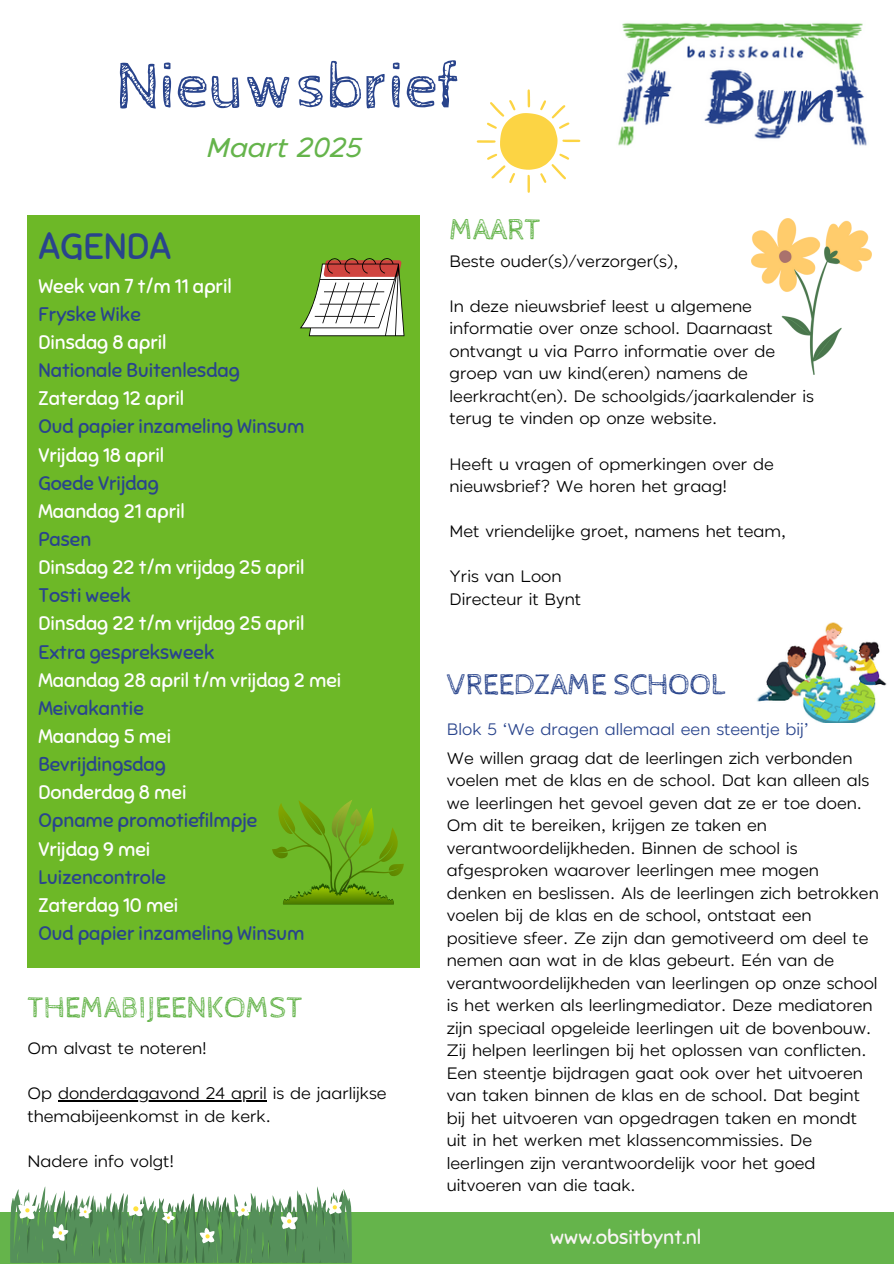
<style>
.page{position:relative;width:894px;height:1264px;background:#fff}
.page>*{position:absolute;margin:0;border:0;box-sizing:border-box;transform-origin:0 0}
.t1{font:66.3px "Cabin Sketch";color:#29448c}
.t2{font:36.6px "Sniglet";color:#29448c}
.t3{font:30px "Cabin Sketch";color:#65b44b}
.t4{font:30px "Cabin Sketch";color:#29448c}
.t5{font:italic 500 27px "JT Marnie";color:#65b44b}
.t6{font:20.1px "Sniglet";color:#f8f4f3}
.t7{font:19.65px/28.2px "Sniglet";color:#29448c}
.t8{font:16.5px/22.5px "JT Marnie";color:#000}
.t9{font:16.5px "JT Marnie";color:#29448c}
.s1{color:#fff}
.s2{color:#fefefe}
</style>
<div class="page">
<div style="left:28px;top:215px;width:392px;height:752px;background:#6db827"></div>
<div style="left:0;top:1212px;width:893px;height:51px;background:#65b44b"></div>
<img style="left:580px;top:22px;width:287px;height:124px">
<svg style="left:300px;top:258px;width:104px;height:78px"></svg>
<img style="left:756px;top:622px;width:131px;height:100px">
<img style="left:751px;top:218px;width:120px;height:157px">
<svg style="left:10px;top:1186px;width:342px;height:76px"></svg>
<svg style="left:476px;top:89px;width:104px;height:104px"></svg>
<svg style="left:272px;top:800px;width:131px;height:104px"></svg>
<hr style="left:58px;top:1100px;width:209px;height:1px;background:#000">
<h1 class="t1" style="left:115px;top:49px;width:346px">Nieuwsbrief</h1>
<h1 class="t5" style="left:207px;top:135px;width:157px">Maart 2025</h1>
<h4 class="t2" style="left:38px;top:224px;width:135px">AGENDA</h4>
<p class="t7" style="left:38px;top:272px;width:304px"><span class="s1">Week van 7 t/m 11 april<br></span>Fryske Wike<br><span class="s1">Dinsdag 8 april<br></span>Nationale Buitenlesdag<br><span class="s1">Zaterdag 12 april<br></span>Oud papier inzameling Winsum<br><span class="s1">Vrijdag 18 april<br></span>Goede Vrijdag<br><span class="s2">Maandag 21 april<br></span>Pasen<br><span class="s2">Dinsdag 22 t/m vrijdag 25 april<br></span>Tosti week<br><span class="s2">Dinsdag 22 t/m vrijdag 25 april<br></span>Extra gespreksweek<br><span class="s2">Maandag 28 april t/m vrijdag 2 mei<br></span>Meivakantie<br><span class="s2">Maandag 5 mei<br></span>Bevrijdingsdag<br><span class="s2">Donderdag 8 mei<br></span>Opname promotiefilmpje<br><span class="s2">Vrijdag 9 mei<br></span>Luizencontrole<br><span class="s2">Zaterdag 10 mei<br></span>Oud papier inzameling Winsum</p>
<h3 class="t3" style="left:28px;top:990px;width:276px">THEMABIJEENKOMST</h3>
<p class="t8" style="left:28px;top:1037px;width:181px">Om alvast te noteren!</p>
<h5 class="t8" style="left:28px;top:1082px;width:360px">Op donderdagavond 24 april is de jaarlijkse</h5>
<p class="t8" style="left:28px;top:1105px;width:245px">themabijeenkomst in de kerk.</p>
<p class="t8" style="left:28px;top:1150px;width:148px">Nadere info volgt!</p>
<h3 class="t3" style="left:449px;top:212px;width:93px">MAART</h3>
<h2 class="t8" style="left:449px;top:251px;width:230px">Beste ouder(s)/verzorger(s),</h2>
<p class="t8" style="left:449px;top:296px;width:366px">In deze nieuwsbrief leest u algemene informatie over onze school. Daarnaast ontvangt u via Parro informatie over de groep van uw kind(eren) namens de leerkracht(en). De schoolgids/jaarkalender is terug te vinden op onze website.</p>
<p class="t8" style="left:449px;top:453px;width:326px">Heeft u vragen of opmerkingen over de</p>
<p class="t8" style="left:449px;top:476px;width:279px">nieuwsbrief? We horen het graag!</p>
<p class="t8" style="left:449px;top:521px;width:338px">Met vriendelijke groet, namens het team,</p>
<p class="t8" style="left:449px;top:566px;width:113px">Yris van Loon</p>
<p class="t8" style="left:449px;top:588px;width:133px">Directeur it Bynt</p>
<p class="t4" style="left:446px;top:667px;width:280px">VREEDZAME SCHOOL</p>
<p class="t9" style="left:446px;top:722px;width:363px">Blok 5 ‘We dragen allemaal een steentje bij’</p>
<p class="t8" style="left:446px;top:747px;width:433px">We willen graag dat de leerlingen zich verbonden voelen met de klas en de school. Dat kan alleen als we leerlingen het gevoel geven dat ze er toe doen.<br>Om dit te bereiken, krijgen ze taken en verantwoordelijkheden. Binnen de school is afgesproken waarover leerlingen mee mogen denken en beslissen. Als de leerlingen zich betrokken voelen bij de klas en de school, ontstaat een positieve sfeer. Ze zijn dan gemotiveerd om deel te nemen aan wat in de klas gebeurt. Eén van de verantwoordelijkheden van leerlingen op onze school is het werken als leerlingmediator. Deze mediatoren zijn speciaal opgeleide leerlingen uit de bovenbouw.<br>Zij helpen leerlingen bij het oplossen van conflicten.<br>Een steentje bijdragen gaat ook over het uitvoeren van taken binnen de klas en de school. Dat begint bij het uitvoeren van opgedragen taken en mondt uit in het werken met klassencommissies. De leerlingen zijn verantwoordelijk voor het goed uitvoeren van die taak.</p>
<p class="t6" style="left:550px;top:1224px;width:153px">www.obsitbynt.nl</p>
</div>
